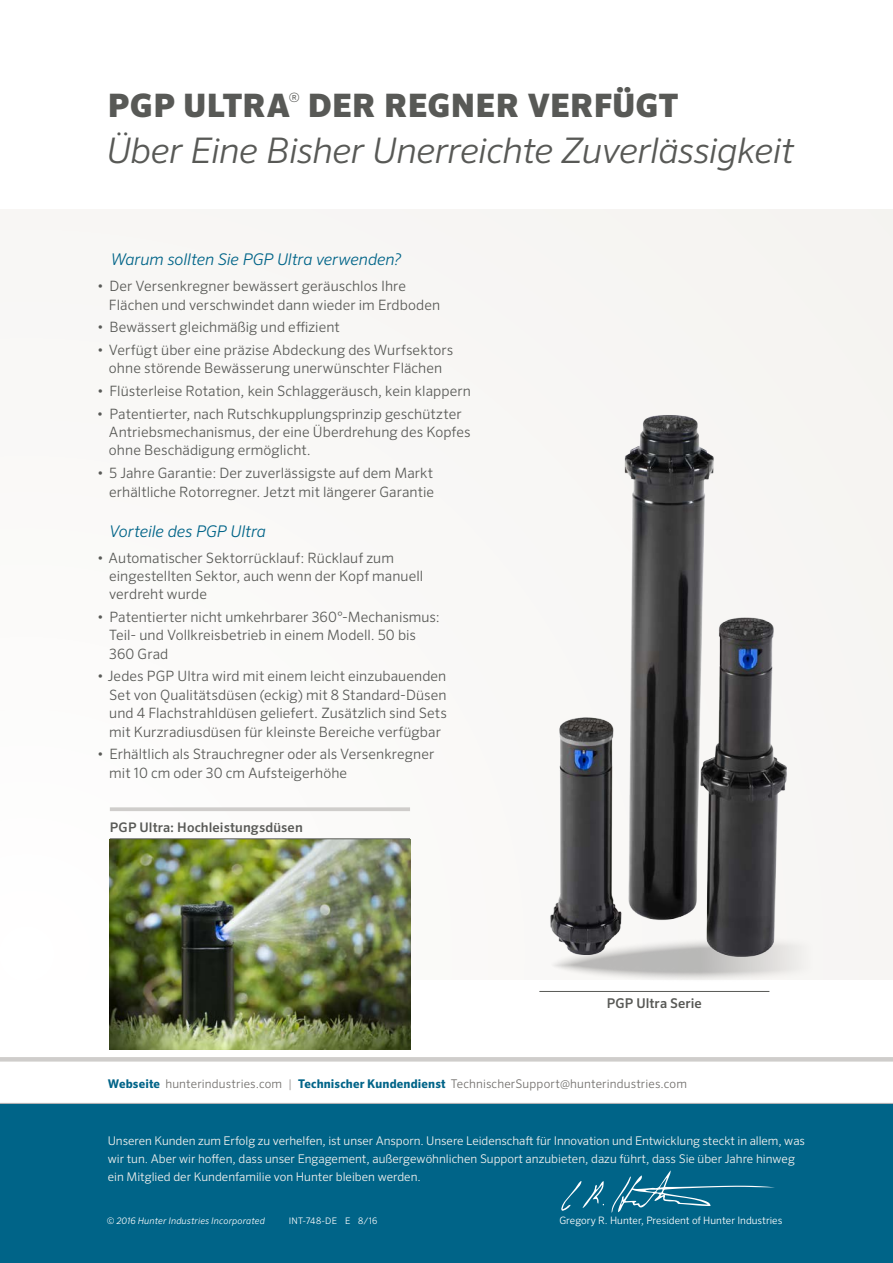
<style>
.page{position:relative;width:893px;height:1263px;background:#fff}
.page>*{position:absolute;margin:0;border:0;box-sizing:border-box;transform-origin:0 0}
.t1{font:italic 300 35.25px "Sero Pro";letter-spacing:-.015em;color:#585956}
.t2{font:900 32.4px "Sero Pro";letter-spacing:.01em;color:#585956}
.t3{font:italic 300 16.2px "Sero Pro";letter-spacing:-.005em;color:#006488}
.t4{font:300 14.25px/18.3px "Sero Pro";letter-spacing:.005em;color:#585956}
.t5{font:500 13.5px "Sero Pro";letter-spacing:.005em;color:#585956}
.t6{font:500 13.2px "Sero Pro";letter-spacing:.01em;color:#585956}
.t7{font:300 12.9px "Sero Pro";color:#585956}
.t8{font:300 12px/18px "Sero Pro";color:#f5f3f0}
.t9{font:300 12px "Sero Pro";letter-spacing:.01em;color:#716f6c}
.t10{font:300 10.2px "Sero Pro";color:#fff}
.t11{font:italic 300 9px "Sero Pro";letter-spacing:.02em;color:#fff}
.t12{font:300 9px "Sero Pro";letter-spacing:.025em;color:#fff}
.s1{font-weight:700;color:#006488}
.s2{color:#9c9896}
</style>
<div class="page">
<hr style="left:0;top:1057px;width:893px;height:4px;background:#cfcdcb">
<div style="left:0;top:1103px;width:893px;height:160px;background:#006488"></div>
<hr style="left:0;top:1103px;width:893px;height:1px;background:#a7a9ac">
<svg style="left:611px;top:1170px;width:164px;height:43px"></svg>
<svg style="left:561px;top:1181px;width:43px;height:30px"></svg>
<div style="left:0;top:209px;width:893px;height:770px;background:#f9f8f6"></div>
<img style="left:110px;top:839px;width:300px;height:211px">
<svg style="left:110px;top:807px;width:300px;height:4px"></svg>
<hr style="left:110px;top:838px;width:300px;height:1px;background:#585956">
<svg style="left:556px;top:966px;width:337px;height:14px"></svg>
<hr style="left:539px;top:991px;width:230px;height:1px;background:#585956">
<img style="left:550px;top:415px;width:249px;height:551px">
<h2 class="t2" style="left:108px;top:85px;width:184px">PGP ULTRA</h2>
<p class="t7" style="left:289px;top:90px;width:12px">®</p>
<h2 class="t2" style="left:308px;top:85px;width:372px">DER REGNER VERFÜGT</h2>
<h1 class="t1" style="left:106px;top:129px;width:689px">Über Eine Bisher Unerreichte Zuverlässigkeit</h1>
<p class="t3" style="left:111px;top:250px;width:292px">Warum sollten Sie PGP Ultra verwenden?</p>
<p class="t4" style="left:109px;top:277px;width:333px;text-indent:-12px">• Der Versenkregner bewässert geräuschlos Ihre<br>Flächen und verschwindet dann wieder im Erdboden</p>
<p class="t4" style="left:97px;top:318px;width:244px">• Bewässert gleichmäßig und effizient</p>
<p class="t4" style="left:97px;top:341px;width:358px;text-align:center">• Verfügt über eine präzise Abdeckung des Wurfsektors ohne störende Bewässerung unerwünschter Flächen</p>
<p class="t4" style="left:97px;top:382px;width:375px">• Flüsterleise Rotation, kein Schlaggeräusch, kein klappern</p>
<p class="t4" style="left:109px;top:404px;width:363px;text-indent:-12px">• Patentierter, nach Rutschkupplungsprinzip geschützter<br>Antriebsmechanismus, der eine Überdrehung des Kopfes ohne Beschädigung ermöglicht.</p>
<p class="t4" style="left:97px;top:464px;width:339px;text-align:right">• 5 Jahre Garantie: Der zuverlässigste auf dem Markt erhältliche Rotorregner. Jetzt mit längerer Garantie</p>
<p class="t3" style="left:109px;top:521px;width:158px">Vorteile des PGP Ultra</p>
<p class="t4" style="left:109px;top:548px;width:316px;text-indent:-12px">• Automatischer Sektorrücklauf: Rücklauf zum eingestellten Sektor, auch wenn der Kopf manuell verdreht wurde</p>
<p class="t4" style="left:109px;top:608px;width:332px;text-indent:-12px">• Patentierter nicht umkehrbarer 360°-Mechanismus:<br>Teil- und Vollkreisbetrieb in einem Modell. 50 bis<br>360 Grad</p>
<p class="t4" style="left:109px;top:667px;width:339px;text-align:justify;text-indent:-12px">• Jedes PGP Ultra wird mit einem leicht einzubauenden Set von Qualitätsdüsen (eckig) mit 8 Standard-Düsen und 4 Flachstrahldüsen geliefert. Zusätzlich sind Sets mit Kurzradiusdüsen für kleinste Bereiche verfügbar</p>
<p class="t4" style="left:109px;top:745px;width:327px;text-indent:-12px">• Erhältlich als Strauchregner oder als Versenkregner mit 10 cm oder 30 cm Aufsteigerhöhe</p>
<p class="t6" style="left:110px;top:819px;width:194px">PGP Ultra: Hochleistungsdüsen</p>
<p class="t5" style="left:607px;top:995px;width:97px">PGP Ultra Serie</p>
<p class="t9" style="left:108px;top:1076px;width:581px"><span class="s1">Webseite</span> hunterindustries.com <span class="s2">|</span> <span class="s1">Technischer Kundendienst</span> TechnischerSupport@hunterindustries.com</p>
<p class="t8" style="left:108px;top:1131px;width:699px">Unseren Kunden zum Erfolg zu verhelfen, ist unser Ansporn. Unsere Leidenschaft für Innovation und Entwicklung steckt in allem, was wir tun. Aber wir hoffen, dass unser Engagement, außergewöhnlichen Support anzubieten, dazu führt, dass Sie über Jahre hinweg ein Mitglied der Kundenfamilie von Hunter bleiben werden.</p>
<p class="t11" style="left:107px;top:1215px;width:160px">© 2016 Hunter Industries Incorporated</p>
<p class="t12" style="left:289px;top:1216px;width:90px">INT-748-DE E 8/16</p>
<p class="t10" style="left:559px;top:1214px;width:224px">Gregory R. Hunter, President of Hunter Industries</p>
</div>
